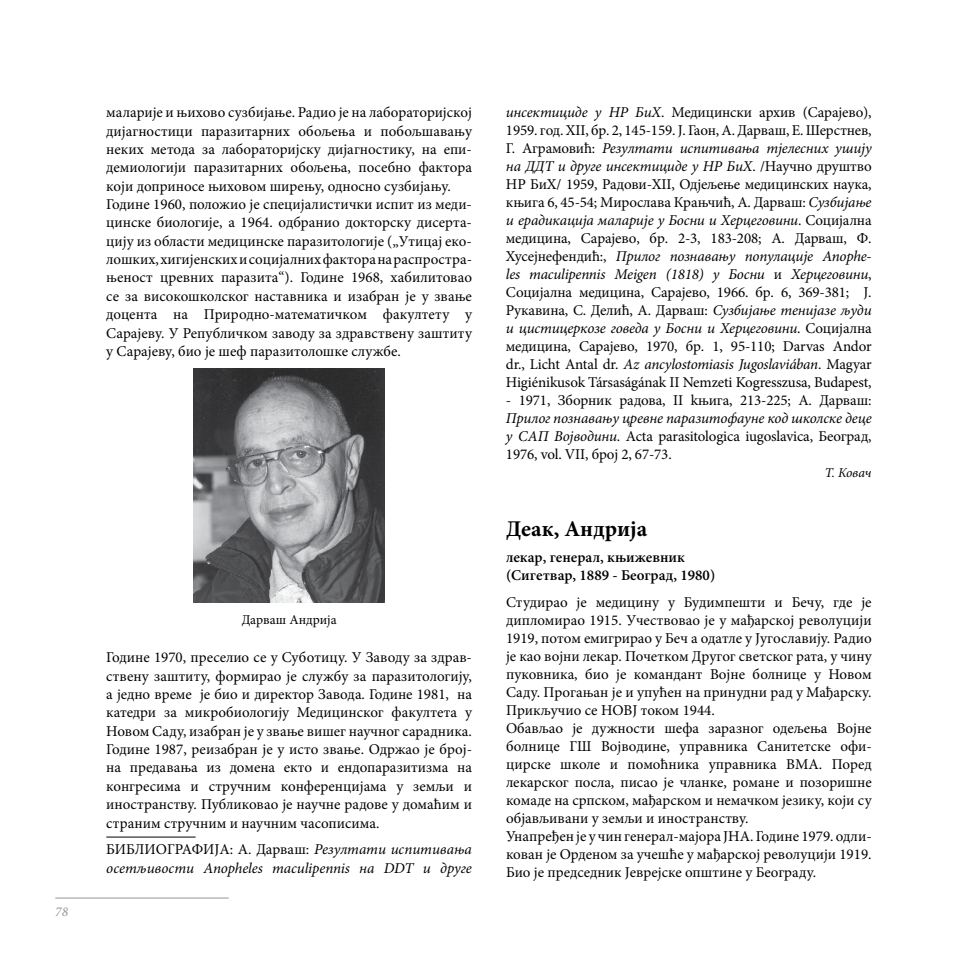
<style>
.page{position:relative;width:978px;height:978px;background:#fff}
.page>*{position:absolute;margin:0;border:0;box-sizing:border-box;transform-origin:0 0}
.t1{font:700 22.5px "Minion Pro";color:#000}
.t2{font:15px/18px "Minion Pro";color:#000;text-align:justify}
.t3{font:italic 15px/18.3px "Minion Pro";letter-spacing:-.005em;color:#000}
.t4{font:600 15px/18px "Minion Pro";color:#000}
.t5{font:13.5px "Minion Pro";color:#000}
.t6{font:italic 13.5px "Minion Pro";letter-spacing:-.015em;color:#000}
.t7{font:italic 13.5px "Minion Pro";color:#939598}
.s1{font-style:normal}
.s2{font-style:italic}
</style>
<div class="page">
<hr style="left:55px;top:898px;width:174px;height:1px;background:#939598">
<hr style="left:106px;top:837px;width:90px;height:1px;background:#000">
<img style="left:193px;top:369px;width:192px;height:234px">
<p class="t7" style="left:55px;top:902px;width:14px">78</p>
<p class="t2" style="left:106px;top:103px;width:367px;text-align:left">маларије и њихово сузбијање. Радио је на лабораторијској дијагностици паразитарних обољења и побољшавању неких метода за лабораторијску дијагностику, на епи&shy;демиологији паразитарних обољења, посебно фактора који доприносе њиховом ширењу, односно сузбијању.<br>Године 1960, положио је специјалистички испит из меди&shy;цинске биологије, а 1964. одбранио докторску дисерта&shy;цију из области медицинске паразитологије („Утицај еко&shy;лошких, хигијенских и социјалних фактора на распростра&shy;њеност цревних паразита“). Године 1968, хабилитовао се за високошколског наставника и изабран је у звање доцента на Природно-математичком факултету у Сарајеву. У Републичком заводу за здравствену заштиту у Сарајеву, био је шеф паразитолошке службе.</p>
<p class="t5" style="left:242px;top:611px;width:96px">Дарваш Андрија</p>
<p class="t2" style="left:106px;top:648px;width:367px">Године 1970, преселио се у Суботицу. У Заводу за здрав&shy;ствену заштиту, формирао је службу за паразитологију, а једно време је био и директор Завода. Године 1981, на катедри за микробиологију Медицинског факултета у Новом Саду, изабран је у звање вишег научног сарадника.<br>Године 1987, реизабран је у исто звање. Одржао је број&shy;на предавања из домена екто и ендопаразитизма на конгресима и стручним конференцијама у земљи и иностранству. Публиковао је научне радове у домаћим и страним стручним и научним часописима.</p>
<p class="t3" style="left:106px;top:840px;width:367px"><span class="s1">БИБЛИОГРАФИЈА: А. Дарваш:</span> Резултати испитивања осетљивости Anopheles maculipennis на DDT и друге</p>
<p class="t2" style="left:506px;top:104px;width:367px"><span class="s2">инсектициде у НР БиХ</span>. Медицински архив (Сарајево), 1959. год. XII, бр. 2, 145-159. Ј. Гаон, А. Дарваш, Е. Шерстнев, Г. Аграмовић: <span class="s2">Резултати испитивања тјелесних ушију на ДДТ и друге инсектициде у НР БиХ</span>. /Научно друштво НР БиХ/ 1959, Радови-XII, Одјељење медицинских наука, књига 6, 45-54; Мирослава Крањчић, А. Дарваш: <span class="s2">Сузбијање и ерадикација маларије у Босни и Херцеговини</span>. Социјална медицина, Сарајево, бр. 2-3, 183-208; А. Дарваш, Ф.<br>Хусејнефендић:, <span class="s2">Прилог познавању популације Anophe&shy;les maculipennis Meigen (1818) у Босни</span> и <span class="s2">Херцеговини</span>, Социјална медицина, Сарајево, 1966. бр. 6, 369-381; Ј.<br>Рукавина, С. Делић, А. Дарваш: <span class="s2">Сузбијање тенијазе људи и цистицеркозе говеда у Босни и Херцеговини</span>. Социјална медицина, Сарајево, 1970, бр. 1, 95-110; Darvas Andor dr., Licht Antal dr. <span class="s2">Az ancylostomiasis Jugoslaviában</span>. Magyar Higiénikusok Társaságának II Nemzeti Kogresszusa, Budapest,</p>
<p class="t2" style="left:506px;top:392px;width:367px">- 1971, Зборник радова, II kњига, 213-225; А. Дарваш:</p>
<p class="t2" style="left:506px;top:410px;width:367px"><span class="s2">Прилог познавању цревне паразитофауне код школске деце у САП Војводини</span>. Acta parasitologica iugoslavica, Београд, 1976, vol. VII, број 2, 67-73.</p>
<p class="t6" style="left:825px;top:464px;width:48px">Т. Ковач</p>
<h1 class="t1" style="left:506px;top:512px;width:143px">Деак, Андрија</h1>
<p class="t4" style="left:506px;top:548px;width:211px">лекар, генерал, књижевник (Сигетвар, 1889 - Београд, 1980)</p>
<p class="t2" style="left:506px;top:593px;width:367px;text-align:left">Студирао је медицину у Будимпешти и Бечу, где је дипломирао 1915. Учествовао је у мађарској револуцији 1919, потом емигрирао у Беч а одатле у Југославију. Радио је као војни лекар. Почетком Другог светског рата, у чину пуковника, био је командант Војне болнице у Новом Саду. Прогањан је и упућен на принудни рад у Мађарску.<br>Прикључио се НОВЈ током 1944.<br>Обављао је дужности шефа заразног одељења Војне болнице ГШ Војводине, управника Санитетске офи&shy;цирске школе и помоћника управника ВМА. Поред лекарског посла, писао је чланке, романе и позоришне комаде на српском, мађарском и немачком језику, који су објављивани у земљи и иностранству.<br>Унапређен је у чин генерал-мајора ЈНА. Године 1979. одли&shy;кован је Орденом за учешће у мађарској револуцији 1919.<br>Био је председник Јеврејске општине у Београду.</p>
</div>
